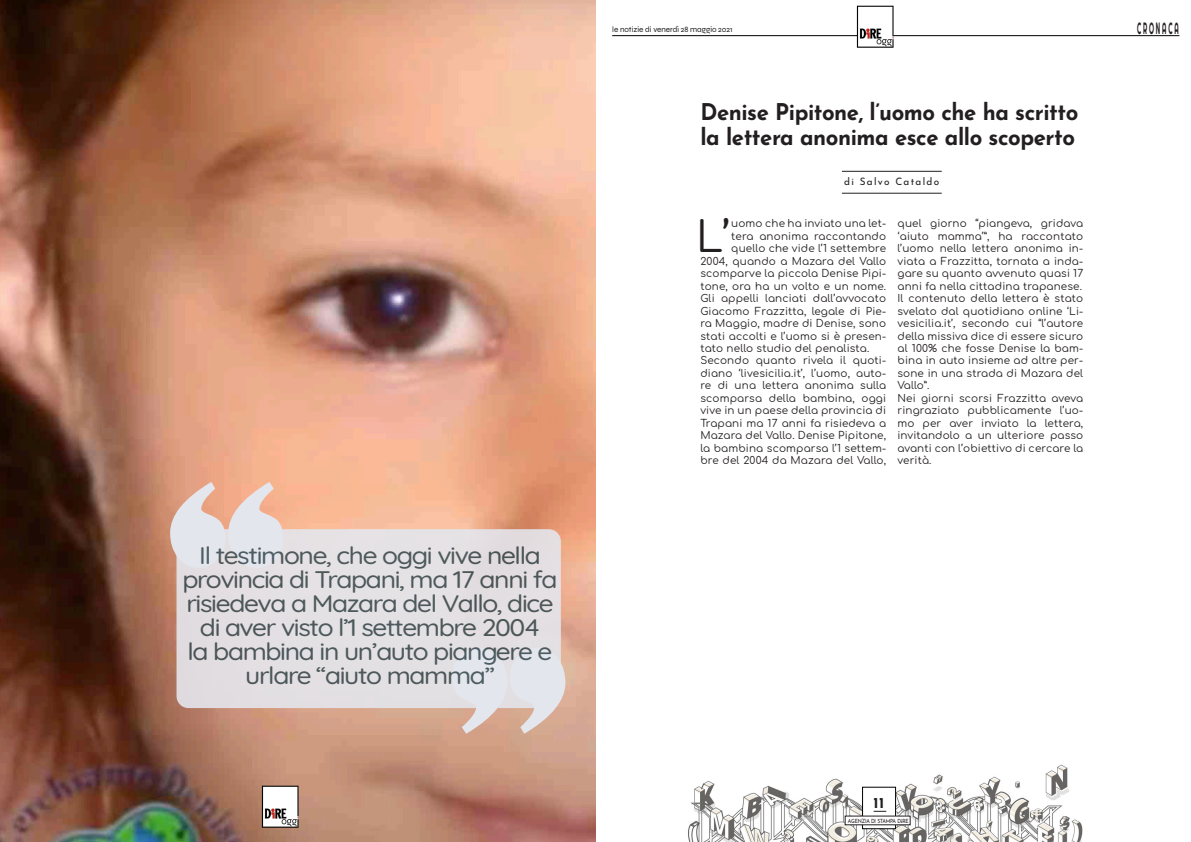
<style>
.page{position:relative;width:1191px;height:842px;background:#fff}
.page>*{position:absolute;margin:0;border:0;box-sizing:border-box;transform-origin:0 0}
.t1{font:42.4px "Comfortaa";color:#231f20}
.t2{font:300 24px/24px "Quicksand";letter-spacing:-.05em;color:#3c4e54;text-align:center;scale:1.1 1}
.t3{font:700 23px/25px "Josefin Sans";letter-spacing:-.02em;color:#231f20;scale:.96 1}
.t4{font:16.4px "Righteous";letter-spacing:.29em;color:#231f20;scale:.39 1}
.t5{font:700 15px "Josefin Sans";color:#231f20}
.t6{font:10.4px/12.5px "Comfortaa";letter-spacing:.015em;color:#231f20;text-align:justify}
.t7{font:10.2px "Josefin Sans";letter-spacing:.13em;color:#231f20}
.t8{font:8px "Syne";color:#231f20}
.t9{font:5.7px "Josefin Sans";letter-spacing:-.04em;color:#231f20;scale:.88 1}
.s1{font-weight:700}
</style>
<div class="page">
<img style="left:688px;top:764px;width:395px;height:78px">
<hr style="left:842px;top:193px;width:99px;height:1px;background:#231f20">
<hr style="left:842px;top:171px;width:99px;height:1px;background:#231f20">
<img style="left:0;top:0;width:595px;height:842px">
<svg style="left:170px;top:482px;width:113px;height:86px;background:#e7c3b5"></svg>
<svg style="left:452px;top:648px;width:113px;height:86px;background:#d9b8a8"></svg>
<div style="left:176px;top:529px;width:385px;height:179px;background:#e4e0e3;border-radius:12px"></div>
<hr style="left:612px;top:35px;width:567px;height:1px;background:#000">
<div style="left:862px;top:787px;width:34px;height:42px;background:#fff;border:1px solid #000"></div>
<svg style="left:873px;top:811px;width:13px;height:1px"></svg>
<div style="left:845px;top:816px;width:65px;height:9px;background:#fff"></div>
<img style="left:842px;top:5px;width:74px;height:42px">
<img style="left:247px;top:784px;width:73px;height:43px">
<h2 class="t2" style="left:182px;top:541px;width:342px">Il testimone, che oggi vive nella provincia di Trapani, ma 17 anni fa risiedeva a Mazara del Vallo, dice di aver visto l’1 settembre 2004<br>la bambina in un’auto piangere e urlare “aiuto mamma”</h2>
<p class="t8" style="left:612px;top:24px;width:122px">le notizie di venerdì 28 maggio 2021</p>
<p class="t3" style="left:700px;top:97px;width:395px">Denise Pipitone, l’uomo che ha scritto la lettera anonima esce allo scoperto</p>
<p class="t7" style="left:844px;top:173px;width:96px">di Salvo Cataldo</p>
<p class="t1" style="left:696px;top:199px;width:36px">L’</p>
<p class="t6" style="left:731px;top:216px;width:156px">uomo che ha inviato una let-</p>
<p class="t6" style="left:731px;top:228px;width:156px">tera anonima raccontando</p>
<p class="t6" style="left:731px;top:241px;width:156px">quello che vide l’1 settembre</p>
<p class="t6" style="left:700px;top:253px;width:187px">2004, quando a Mazara del Vallo</p>
<p class="t6" style="left:700px;top:266px;width:187px">scomparve la piccola Denise Pipi-</p>
<p class="t6" style="left:700px;top:278px;width:187px">tone, ora ha un volto e un nome.</p>
<p class="t6" style="left:700px;top:291px;width:187px">Gli appelli lanciati dall’avvocato</p>
<p class="t6" style="left:700px;top:303px;width:187px">Giacomo Frazzitta, legale di Pie-</p>
<p class="t6" style="left:700px;top:316px;width:187px">ra Maggio, madre di Denise, sono</p>
<p class="t6" style="left:700px;top:328px;width:187px">stati accolti e l’uomo si è presen-</p>
<p class="t6" style="left:700px;top:341px;width:170px">tato nello studio del penalista.</p>
<p class="t6" style="left:700px;top:353px;width:187px">Secondo quanto rivela il quoti&shy;diano ‘livesicilia.it’, l’uomo, auto&shy;re di una lettera anonima sulla scomparsa della bambina, oggi vive in un paese della provincia di Trapani ma 17 anni fa risiedeva a Mazara del Vallo. Denise Pipitone, la bambina scomparsa l’1 settem&shy;bre del 2004 da Mazara del Vallo,</p>
<p class="t6" style="left:897px;top:216px;width:187px">quel giorno “piangeva, gridava ‘aiuto mamma’”, ha raccontato l’uomo nella lettera anonima in&shy;viata a Frazzitta, tornata a inda&shy;gare su quanto avvenuto quasi 17 anni fa nella cittadina trapanese.</p>
<p class="t6" style="left:897px;top:291px;width:187px">Il contenuto della lettera è stato svelato dal quotidiano online ‘Li&shy;vesicilia.it’, secondo cui “l’autore della missiva dice di essere sicuro al 100% che fosse Denise la bam&shy;bina in auto insieme ad altre per&shy;sone in una strada di Mazara del Vallo”.</p>
<p class="t6" style="left:897px;top:391px;width:187px">Nei giorni scorsi Frazzitta aveva ringraziato pubblicamente l’uo&shy;mo per aver inviato la lettera, invitandolo a un ulteriore passo avanti con l’obiettivo di cercare la verità.</p>
<p class="t4" style="left:1137px;top:17px;width:108px">CRONACA</p>
<h3 class="t5" style="left:873px;top:792px;width:12px">11</h3>
<p class="t9" style="left:848px;top:816px;width:71px">AGENZIA DI STAMPA D<span class="s1">i</span>RE</p>
</div>
